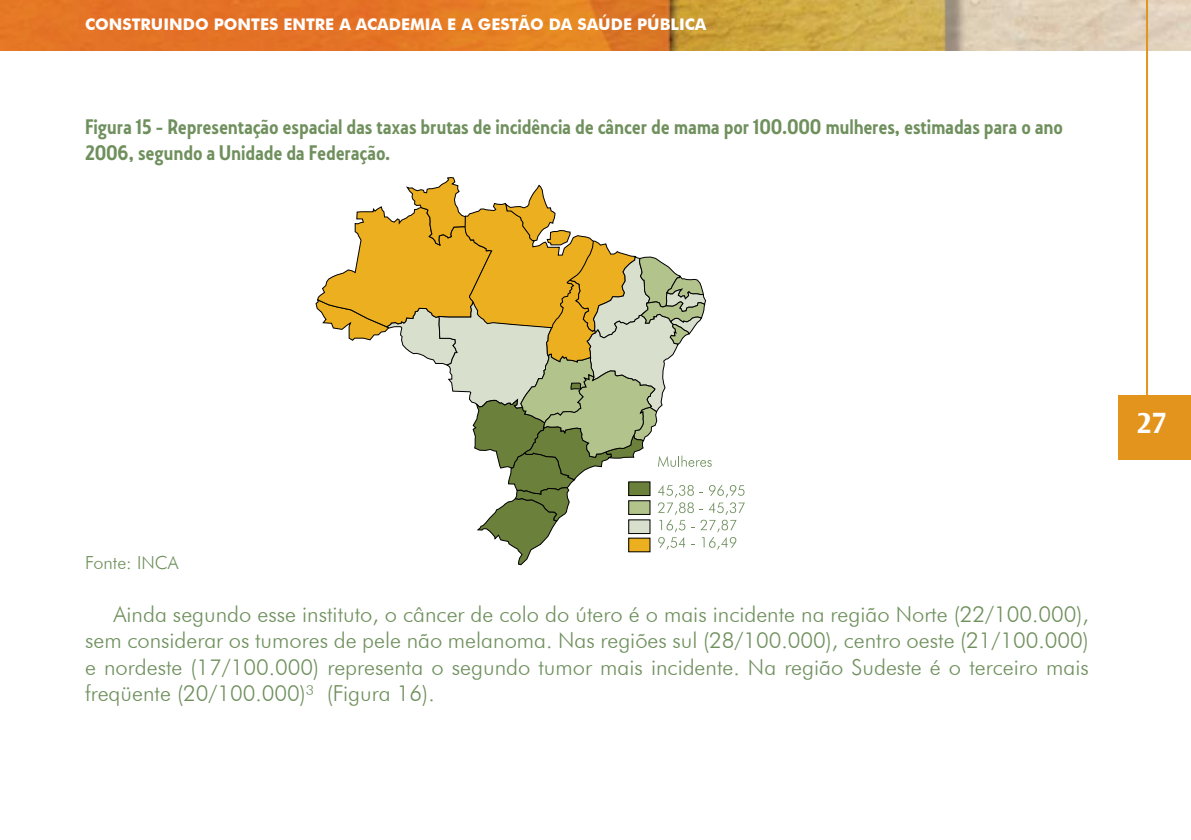
<style>
.page{position:relative;width:1191px;height:840px;background:#fff}
.page>*{position:absolute;margin:0;border:0;box-sizing:border-box;transform-origin:0 0}
.t1{font:700 30px "Castle T";color:#fff}
.t2{font:300 22px/26.4px "Futura BT";color:#6f905d;text-align:justify}
.t3{font:22px/26.4px "Collegiate";color:#6f905d}
.t4{font:300 18px "Futura BT";color:#6f905d}
.t5{font:700 16px "Futura BT";color:#fff}
</style>
<div class="page">
<img style="left:0;top:0;width:1191px;height:50px">
<div style="left:1118px;top:394px;width:73px;height:65px;background:#e2941c"></div>
<hr style="left:1146px;top:0;width:2px;height:397px;background:#e2941c">
<svg style="left:315px;top:177px;width:430px;height:388px"></svg>
<p class="t5" style="left:85px;top:15px;width:623px">CONSTRUINDO PONTES ENTRE A ACADEMIA E A GESTÃO DA SAÚDE PÚBLICA</p>
<p class="t3" style="left:85px;top:114px;width:979px">Figura 15 - Representação espacial das taxas brutas de incidência de câncer de mama por 100.000 mulheres, estimadas para o ano<br>2006, segundo a Unidade da Federação.</p>
<p class="t4" style="left:85px;top:551px;width:95px">Fonte: INCA</p>
<p class="t2" style="left:85px;top:600px;width:1005px;text-indent:28px">Ainda segundo esse instituto, o câncer de colo do útero é o mais incidente na região Norte (22/100.000), sem considerar os tumores de pele não melanoma. Nas regiões sul (28/100.000), centro oeste (21/100.000) e nordeste (17/100.000) representa o segundo tumor mais incidente. Na região Sudeste é o terceiro mais freqüente (20/100.000)³ (Figura 16).</p>
<h1 class="t1" style="left:1136px;top:406px;width:33px">27</h1>
</div>
